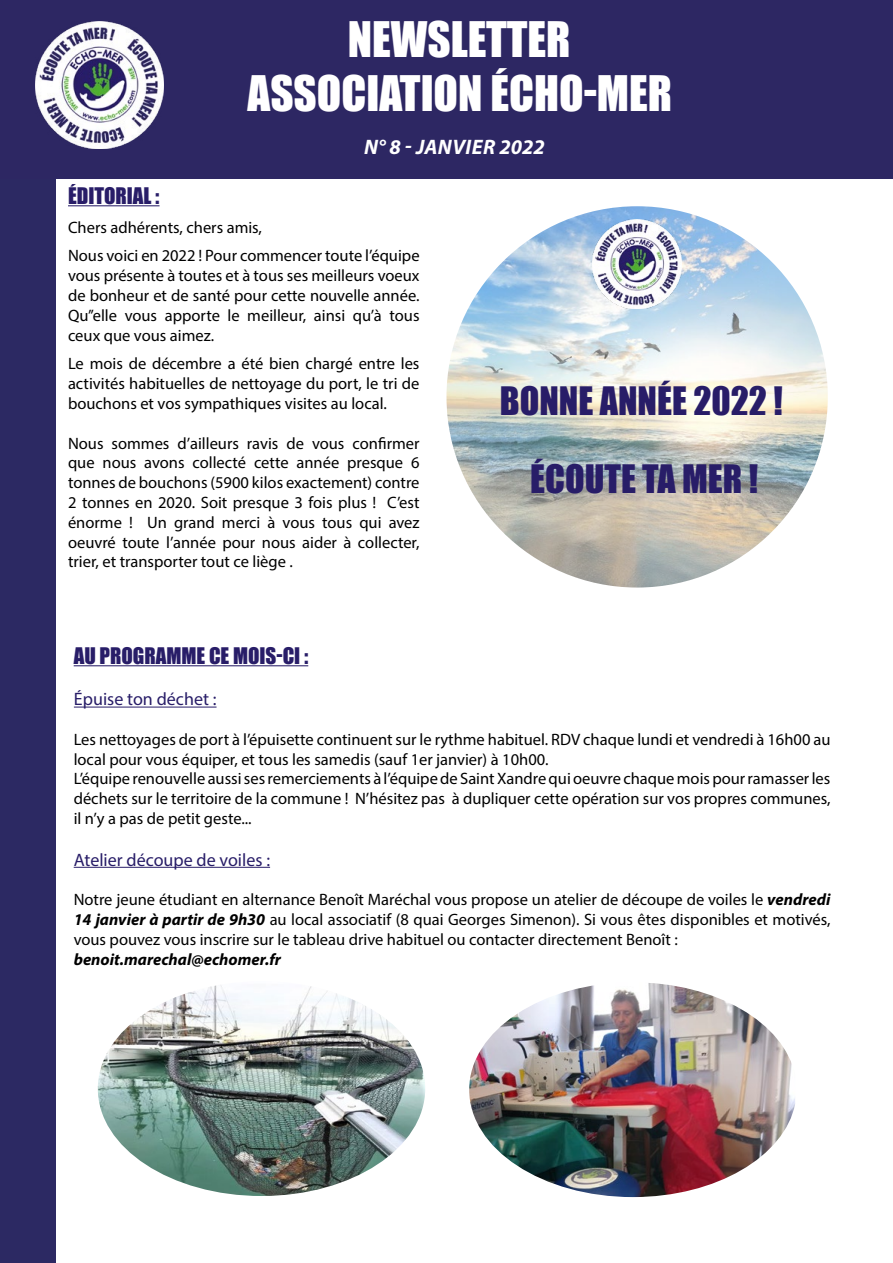
<style>
.page{position:relative;width:893px;height:1263px;background:#fff}
.page>*{position:absolute;margin:0;border:0;box-sizing:border-box;transform-origin:0 0}
.t1{font:45px/54px "Impact";color:#fff;text-align:center}
.t2{font:36px/77.2px "Impact";color:#281d68;text-align:center}
.t3{font:21px "Impact";color:#281d68}
.t4{font:italic 700 21px "Myriad Pro";letter-spacing:.02em;color:#fff}
.t5{font:18px "Myriad Pro";color:#281d68}
.t6{font:16.5px/19.8px "Myriad Pro";color:#000;text-align:justify}
.t7{font:italic 700 16.5px "Myriad Pro";color:#000}
.s1{font-weight:700;font-style:italic}
</style>
<div class="page">
<hr style="left:68px;top:205px;width:92px;height:1px;background:#281d68">
<hr style="left:74px;top:665px;width:234px;height:1px;background:#281d68">
<hr style="left:74px;top:707px;width:143px;height:1px;background:#281d68">
<hr style="left:74px;top:867px;width:196px;height:1px;background:#281d68">
<div style="left:0;top:0;width:55px;height:1263px;background:#2c2963"></div>
<div style="left:0;top:0;width:785px;height:179px;background:#2d2763"></div>
<img style="left:35px;top:21px;width:128px;height:128px">
<div style="left:769px;top:0;width:124px;height:179px;background:#2d2763"></div>
<img style="left:446px;top:206px;width:382px;height:381px;border-radius:190px">
<img style="left:592px;top:219px;width:90px;height:89px">
<img style="left:98px;top:985px;width:327px;height:211px">
<img style="left:469px;top:983px;width:326px;height:214px">
<h1 class="t1" style="left:247px;top:11px;width:426px">NEWSLETTER<br>ASSOCIATION ÉCHO-MER</h1>
<p class="t4" style="left:364px;top:133px;width:182px">N° 8 - JANVIER 2022</p>
<p class="t3" style="left:68px;top:179px;width:93px">ÉDITORIAL :</p>
<p class="t6" style="left:68px;top:212px;width:353px;line-height:28.8px">Chers adhérents, chers amis,<br>Nous voici en 2022 ! Pour commencer toute l’équipe</p>
<p class="t6" style="left:68px;top:265px;width:353px">vous présente à toutes et à tous ses meilleurs voeux de bonheur et de santé pour cette nouvelle année.<br>Qu’’elle vous apporte le meilleur, ainsi qu’à tous ceux que vous aimez.</p>
<p class="t6" style="left:68px;top:354px;width:353px">Le mois de décembre a été bien chargé entre les activités habituelles de nettoyage du port, le tri de bouchons et vos sympathiques visites au local.</p>
<p class="t6" style="left:68px;top:433px;width:353px">Nous sommes d’ailleurs ravis de vous confirmer que nous avons collecté cette année presque 6 tonnes de bouchons (5900 kilos exactement) contre 2 tonnes en 2020. Soit presque 3 fois plus ! C’est énorme ! Un grand merci à vous tous qui avez oeuvré toute l’année pour nous aider à collecter, trier, et transporter tout ce liège .</p>
<h2 class="t2" style="left:500px;top:362px;width:285px">BONNE ANNÉE 2022 !<br>ÉCOUTE TA MER !</h2>
<p class="t3" style="left:74px;top:639px;width:236px">AU PROGRAMME CE MOIS-CI :</p>
<p class="t5" style="left:74px;top:688px;width:144px">Épuise ton déchet :</p>
<p class="t6" style="left:74px;top:729px;width:758px;text-align:left">Les nettoyages de port à l’épuisette continuent sur le rythme habituel. RDV chaque lundi et vendredi à 16h00 au local pour vous équiper, et tous les samedis (sauf 1er janvier) à 10h00.<br>L’équipe renouvelle aussi ses remerciements à l’équipe de Saint Xandre qui oeuvre chaque mois pour ramasser les déchets sur le territoire de la commune ! N’hésitez pas à dupliquer cette opération sur vos propres communes, il n’y a pas de petit geste...</p>
<p class="t5" style="left:74px;top:848px;width:198px">Atelier découpe de voiles :</p>
<p class="t6" style="left:74px;top:889px;width:758px">Notre jeune étudiant en alternance Benoît Maréchal vous propose un atelier de découpe de voiles le <span class="s1">vendredi 14 janvier à partir de 9h30</span> au local associatif (8 quai Georges Simenon). Si vous êtes disponibles et motivés, vous pouvez vous inscrire sur le tableau drive habituel ou contacter directement Benoît :</p>
<p class="t7" style="left:74px;top:948px;width:209px">benoit.marechal@echomer.fr</p>
</div>
